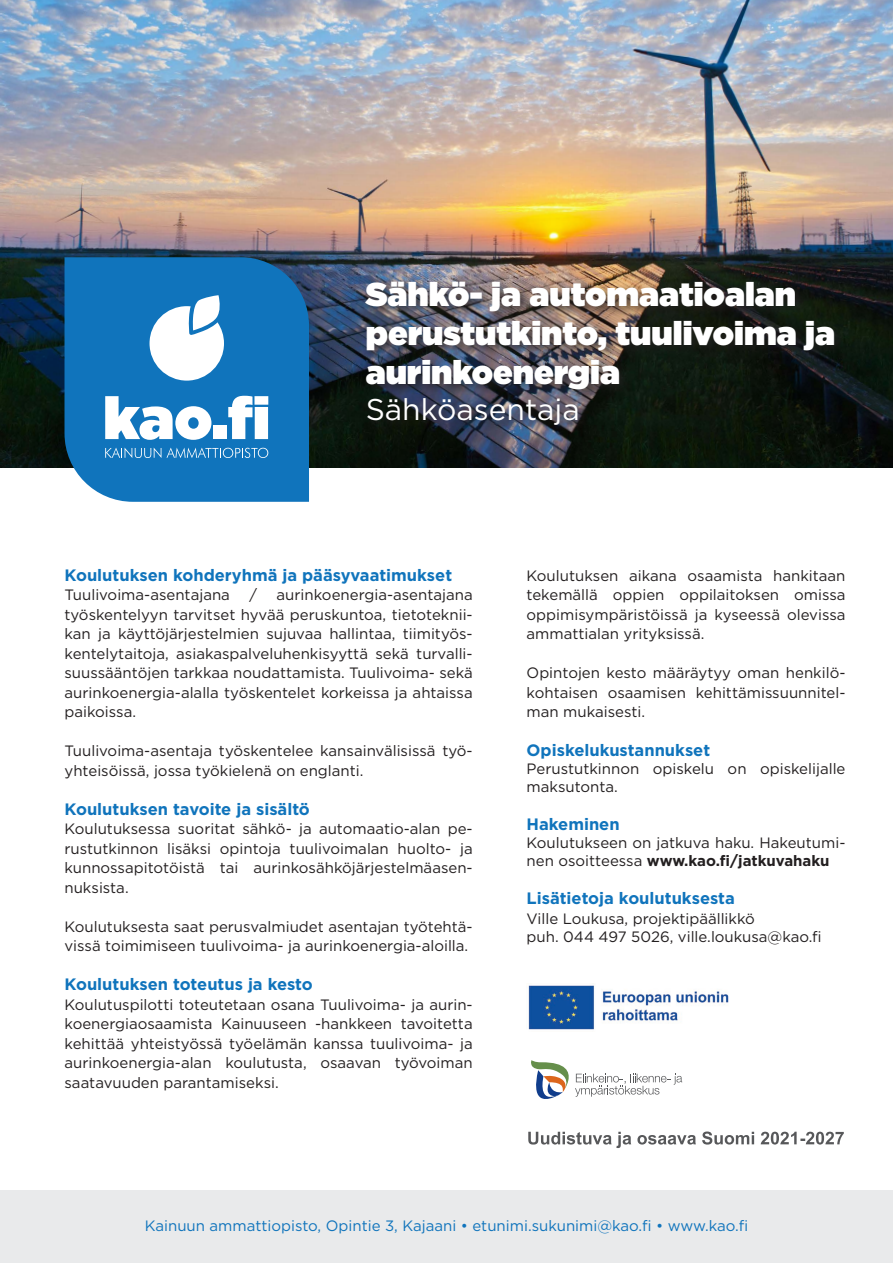
<style>
.page{position:relative;width:893px;height:1263px;background:#fff}
.page>*{position:absolute;margin:0;border:0;box-sizing:border-box;transform-origin:0 0}
.t1{font:900 33px/39px "Gotham";color:#fff}
.t2{font:30px "Gotham";color:#fff}
.Leipis{font:700 16.5px "Gotham";color:#1074bc}
.Leipis-2{font:15px/19.5px "Gotham";color:#231f20;text-align:justify}
.Väliotsikko_2{font:15px "Gotham";color:#1074bc}
.s1{font-weight:700}
</style>
<div class="page">
<img style="left:0;top:0;width:893px;height:468px">
<div style="left:0;top:1191px;width:893px;height:72px;background:#e9eaeb"></div>
<div style="left:65px;top:257px;width:244px;height:245px;background:#1074bc"></div>
<svg style="left:150px;top:295px;width:74px;height:86px"></svg>
<svg style="left:105px;top:396px;width:106px;height:44px"></svg>
<div style="left:213px;top:426px;width:14px;height:13px;background:#fff"></div>
<svg style="left:228px;top:396px;width:40px;height:43px"></svg>
<svg style="left:105px;top:447px;width:56px;height:11px"></svg>
<svg style="left:167px;top:447px;width:101px;height:11px"></svg>
<div style="left:362px;top:278px;width:485px;height:159px;background:#231f20;opacity:.75"></div>
<svg style="left:531px;top:1060px;width:151px;height:39px"></svg>
<img style="left:528px;top:985px;width:201px;height:45px">
<svg style="left:528px;top:1131px;width:316px;height:17px"></svg>
<p class="t1" style="left:366px;top:274px;width:471px">Sähkö- ja automaatioalan perustutkinto, tuulivoima ja aurinkoenergia</p>
<p class="t2" style="left:366px;top:390px;width:216px">Sähköasentaja</p>
<p class="Leipis" style="left:65px;top:564px;width:389px">Koulutuksen kohderyhmä ja pääsyvaatimukset</p>
<p class="Leipis-2" style="left:65px;top:585px;width:167px">Tuulivoima-asentajana</p>
<p class="Leipis-2" style="left:249px;top:585px;width:9px">/</p>
<p class="Leipis-2" style="left:65px;top:585px;width:410px;text-indent:212px">aurinkoenergia-asentajana työskentelyyn tarvitset hyvää peruskuntoa, tietoteknii&shy;kan ja käyttöjärjestelmien sujuvaa hallintaa, tiimityös&shy;kentelytaitoja, asiakaspalveluhenkisyyttä sekä turvalli&shy;suussääntöjen tarkkaa noudattamista. Tuulivoima- sekä aurinkoenergia-alalla työskentelet korkeissa ja ahtaissa paikoissa.</p>
<p class="Leipis-2" style="left:65px;top:741px;width:410px">Tuulivoima-asentaja työskentelee kansainvälisissä työ&shy;yhteisöissä, jossa työkielenä on englanti.</p>
<p class="Leipis" style="left:65px;top:798px;width:247px">Koulutuksen tavoite ja sisältö</p>
<p class="Leipis-2" style="left:65px;top:819px;width:410px">Koulutuksessa suoritat sähkö- ja automaatio-alan pe&shy;rustutkinnon lisäksi opintoja tuulivoimalan huolto- ja kunnossapitotöistä tai aurinkosähköjärjestelmäasen&shy;nuksista.</p>
<p class="Leipis-2" style="left:65px;top:916px;width:410px">Koulutuksesta saat perusvalmiudet asentajan työtehtä&shy;vissä toimimiseen tuulivoima- ja aurinkoenergia-aloilla.</p>
<p class="Leipis" style="left:65px;top:973px;width:250px">Koulutuksen toteutus ja kesto</p>
<p class="Leipis-2" style="left:65px;top:994px;width:410px">Koulutuspilotti toteutetaan osana Tuulivoima- ja aurin&shy;koenergiaosaamista Kainuuseen -hankkeen tavoitetta kehittää yhteistyössä työelämän kanssa tuulivoima- ja aurinkoenergia-alan koulutusta, osaavan työvoiman saatavuuden parantamiseksi.</p>
<p class="Leipis-2" style="left:527px;top:565px;width:320px">Koulutuksen aikana osaamista hankitaan tekemällä oppien oppilaitoksen omissa oppimisympäristöissä ja kyseessä olevissa ammattialan yrityksissä.</p>
<p class="Leipis-2" style="left:527px;top:663px;width:320px">Opintojen kesto määräytyy oman henkilö&shy;kohtaisen osaamisen kehittämissuunnitel&shy;man mukaisesti.</p>
<p class="Leipis" style="left:527px;top:740px;width:185px">Opiskelukustannukset</p>
<p class="Leipis-2" style="left:527px;top:760px;width:320px;line-height:18px">Perustutkinnon opiskelu on opiskelijalle maksutonta.</p>
<p class="Leipis" style="left:527px;top:813px;width:95px">Hakeminen</p>
<p class="Leipis-2" style="left:527px;top:833px;width:320px;line-height:18px">Koulutukseen on jatkuva haku. Hakeutumi&shy;nen osoitteessa <span class="s1">www.kao.fi/jatkuvahaku</span></p>
<p class="Leipis" style="left:527px;top:887px;width:210px">Lisätietoja koulutuksesta</p>
<p class="Leipis-2" style="left:527px;top:908px;width:230px">Ville Loukusa, projektipäällikkö</p>
<p class="Leipis-2" style="left:527px;top:926px;width:297px">puh. 044 497 5026, ville.loukusa@kao.fi</p>
<p class="Väliotsikko_2" style="left:145px;top:1216px;width:605px">Kainuun ammattiopisto, Opintie 3, Kajaani • etunimi.sukunimi@kao.fi • www.kao.fi</p>
</div>
